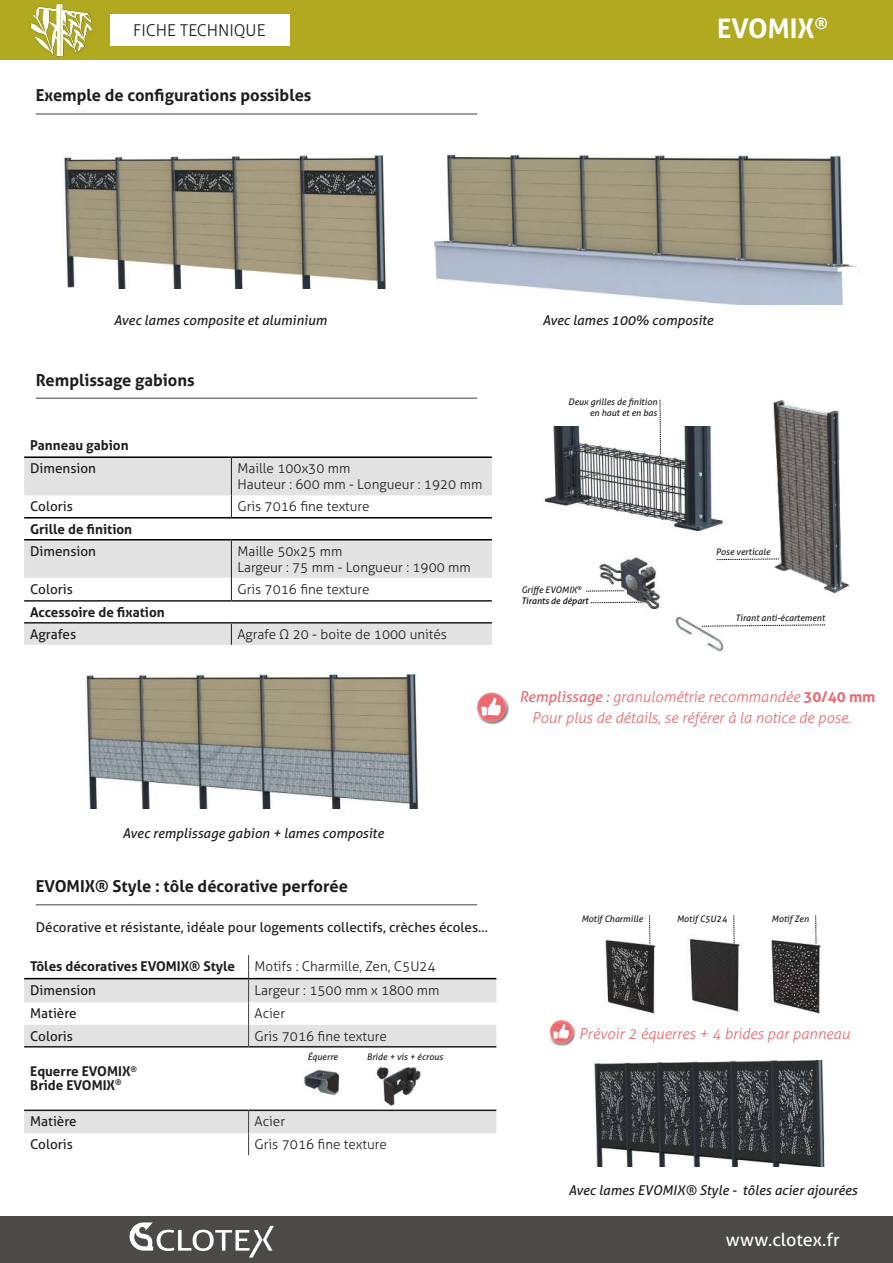
<style>
.page{position:relative;width:893px;height:1263px;background:#fff}
.page>*{position:absolute;margin:0;border:0;box-sizing:border-box;transform-origin:0 0}
.t1{font:700 27px "Aller";color:#fff}
.t2{font:18px "Aller";color:#fff}
.t3{font:700 16.5px "Aller";color:#1d1d1b}
.t4{font:300 16.35px "Aller";letter-spacing:-.005em;color:#1d1d1b}
.t5{font:italic 300 15px "Aller";color:#ed6970}
.t6{font:300 13.5px/16.2px "Aller";color:#1d1d1b}
.t7{font:13.5px "Aller";color:#1d1d1b}
.t8{font:italic 13.5px "Aller";color:#1d1d1b}
.t9{font:700 13.5px/13.5px "Aller";color:#1d1d1b}
.t10{font:italic 9px/10.8px "Aller";color:#1d1d1b;text-align:right}
.t11{font:italic 9px/10.8px "Aller";color:#000}
.s1{color:#1d1d1b}
.s2{font-weight:400}
.s3{font-weight:700;font-style:normal}
</style>
<div class="page">
<hr style="left:36px;top:113px;width:441px;height:2px;background:#7f7f7f">
<div style="left:476px;top:697px;width:34px;height:28px;background:#1d1d1b;opacity:.75"></div>
<svg style="left:477px;top:692px;width:29px;height:30px"></svg>
<svg style="left:481px;top:697px;width:20px;height:19px"></svg>
<div style="left:0;top:1217px;width:893px;height:46px;background:#4c4a49"></div>
<div style="left:0;top:0;width:893px;height:60px;background:#b1aa21"></div>
<div style="left:110px;top:14px;width:180px;height:32px;background:#fff"></div>
<img style="left:30px;top:3px;width:63px;height:54px">
<img style="left:434px;top:154px;width:426px;height:150px">
<img style="left:61px;top:153px;width:325px;height:135px">
<hr style="left:36px;top:397px;width:441px;height:2px;background:#7f7f7f">
<svg style="left:24px;top:458px;width:468px;height:187px;fill:#e2e2e2"></svg>
<hr style="left:231px;top:458px;width:1px;height:37px;background:#1d1d1b">
<svg style="left:24px;top:495px;width:468px;height:105px"></svg>
<svg style="left:231px;top:623px;width:1px;height:22px"></svg>
<hr style="left:24px;top:456px;width:207px;height:2px;background:#000">
<hr style="left:231px;top:456px;width:261px;height:2px;background:#000">
<hr style="left:24px;top:517px;width:207px;height:1px;background:#000">
<hr style="left:231px;top:517px;width:261px;height:1px;background:#000">
<hr style="left:24px;top:539px;width:207px;height:1px;background:#000">
<hr style="left:231px;top:539px;width:261px;height:1px;background:#000">
<hr style="left:24px;top:600px;width:207px;height:2px;background:#1d1d1b">
<hr style="left:231px;top:600px;width:261px;height:2px;background:#1d1d1b">
<hr style="left:24px;top:622px;width:207px;height:1px;background:#1d1d1b">
<hr style="left:231px;top:622px;width:261px;height:1px;background:#1d1d1b">
<img style="left:544px;top:426px;width:180px;height:105px">
<img style="left:586px;top:556px;width:76px;height:54px">
<img style="left:659px;top:607px;width:69px;height:45px">
<img style="left:773px;top:400px;width:77px;height:195px">
<svg style="left:660px;top:399px;width:1px;height:56px"></svg>
<svg style="left:716px;top:558px;width:63px;height:2px"></svg>
<svg style="left:702px;top:624px;width:123px;height:3px"></svg>
<svg style="left:586px;top:590px;width:38px;height:1px"></svg>
<img style="left:86px;top:673px;width:333px;height:135px">
<hr style="left:36px;top:904px;width:441px;height:1px;background:#7f7f7f">
<svg style="left:24px;top:955px;width:472px;height:200px"></svg>
<svg style="left:24px;top:979px;width:472px;height:154px"></svg>
<svg style="left:248px;top:955px;width:1px;height:91px"></svg>
<svg style="left:248px;top:1111px;width:1px;height:44px"></svg>
<hr style="left:24px;top:978px;width:225px;height:1px;background:#000">
<hr style="left:249px;top:978px;width:247px;height:1px;background:#000">
<hr style="left:24px;top:1046px;width:225px;height:1px;background:#1d1d1b">
<hr style="left:249px;top:1046px;width:247px;height:1px;background:#1d1d1b">
<hr style="left:24px;top:1109px;width:225px;height:2px;background:#1d1d1b">
<hr style="left:249px;top:1109px;width:247px;height:2px;background:#1d1d1b">
<img style="left:605px;top:930px;width:51px;height:85px">
<img style="left:689px;top:934px;width:51px;height:80px">
<img style="left:771px;top:930px;width:50px;height:85px">
<svg style="left:649px;top:915px;width:1px;height:28px"></svg>
<svg style="left:733px;top:915px;width:1px;height:28px"></svg>
<svg style="left:815px;top:915px;width:1px;height:28px"></svg>
<div style="left:549px;top:1024px;width:28px;height:23px;background:#1d1d1b;opacity:.75"></div>
<svg style="left:550px;top:1020px;width:23px;height:24px"></svg>
<svg style="left:553px;top:1024px;width:16px;height:15px"></svg>
<img style="left:593px;top:1061px;width:232px;height:106px">
<img style="left:302px;top:1059px;width:42px;height:47px">
<img style="left:376px;top:1061px;width:47px;height:47px">
<svg style="left:129px;top:1222px;width:145px;height:35px"></svg>
<svg style="left:590px;top:602px;width:53px;height:1px"></svg>
<p class="t4" style="left:133px;top:20px;width:134px">FICHE TECHNIQUE</p>
<h1 class="t1" style="left:717px;top:12px;width:112px">EVOMIX<sup>®</sup></h1>
<p class="t3" style="left:36px;top:85px;width:277px">Exemple de configurations possibles</p>
<p class="t8" style="left:114px;top:312px;width:214px">Avec lames composite et aluminium</p>
<p class="t8" style="left:542px;top:312px;width:172px">Avec lames 100% composite</p>
<p class="t3" style="left:36px;top:370px;width:160px">Remplissage gabions</p>
<p class="t9" style="left:30px;top:438px;width:100px">Panneau gabion</p>
<p class="t7" style="left:30px;top:460px;width:67px">Dimension</p>
<p class="t6" style="left:237px;top:460px;width:246px">Maille 100x30 mm<br>Hauteur : 600 mm - Longueur : 1920 mm</p>
<p class="t7" style="left:30px;top:498px;width:44px">Coloris</p>
<p class="t6" style="left:237px;top:498px;width:134px">Gris 7016 fine texture</p>
<p class="t9" style="left:30px;top:522px;width:104px">Grille de finition</p>
<p class="t7" style="left:30px;top:543px;width:67px">Dimension</p>
<p class="t6" style="left:237px;top:543px;width:235px">Maille 50x25 mm<br>Largeur : 75 mm - Longueur : 1900 mm</p>
<p class="t7" style="left:30px;top:581px;width:44px">Coloris</p>
<p class="t6" style="left:237px;top:581px;width:134px">Gris 7016 fine texture</p>
<p class="t9" style="left:30px;top:605px;width:136px">Accessoire de fixation</p>
<p class="t7" style="left:30px;top:626px;width:47px">Agrafes</p>
<p class="t6" style="left:237px;top:626px;width:211px">Agrafe Ω 20 - boite de 1000 unités</p>
<p class="t10" style="left:568px;top:396px;width:90px">Deux grilles de finition en haut et en bas</p>
<p class="t11" style="left:521px;top:585px;width:69px"><span class="s1">Griffe EVOMIX</span><sup>®<br></sup>Tirants de départ</p>
<p class="t10" style="left:716px;top:546px;width:56px">Pose verticale</p>
<p class="t10" style="left:735px;top:612px;width:91px">Tirant anti-écartement</p>
<p class="t5" style="left:519px;top:688px;width:358px"><span class="s2">Remplissage :</span> granulométrie recommandée <span class="s3">30/40 mm</span></p>
<p class="t5" style="left:532px;top:709px;width:321px">Pour plus de détails, se référer à la notice de pose.</p>
<p class="t8" style="left:123px;top:825px;width:263px">Avec remplissage gabion + lames composite</p>
<p class="t3" style="left:36px;top:876px;width:314px">EVOMIX® Style : tôle décorative perforée</p>
<p class="t7" style="left:36px;top:919px;width:454px">Décorative et résistante, idéale pour logements collectifs, crèches écoles…</p>
<p class="t9" style="left:30px;top:959px;width:207px">Tôles décoratives EVOMIX® Style</p>
<p class="t6" style="left:255px;top:958px;width:183px">Motifs : Charmille, Zen, C5U24</p>
<p class="t7" style="left:30px;top:981px;width:67px">Dimension</p>
<p class="t6" style="left:255px;top:982px;width:186px">Largeur : 1500 mm x 1800 mm</p>
<p class="t7" style="left:30px;top:1005px;width:48px">Matière</p>
<p class="t6" style="left:255px;top:1005px;width:32px">Acier</p>
<p class="t7" style="left:30px;top:1028px;width:44px">Coloris</p>
<p class="t6" style="left:255px;top:1028px;width:134px">Gris 7016 fine texture</p>
<p class="t9" style="left:30px;top:1064px;width:108px">Equerre EVOMIX<sup>®<br></sup>Bride EVOMIX<sup>®</sup></p>
<p class="t7" style="left:30px;top:1113px;width:48px">Matière</p>
<p class="t6" style="left:255px;top:1113px;width:32px">Acier</p>
<p class="t7" style="left:30px;top:1136px;width:44px">Coloris</p>
<p class="t6" style="left:255px;top:1136px;width:134px">Gris 7016 fine texture</p>
<p class="t10" style="left:307px;top:1051px;width:32px">Équerre</p>
<p class="t10" style="left:367px;top:1052px;width:78px">Bride + vis + écrous</p>
<p class="t10" style="left:581px;top:913px;width:63px">Motif Charmille</p>
<p class="t10" style="left:677px;top:913px;width:52px">Motif C5U24</p>
<p class="t10" style="left:771px;top:913px;width:39px">Motif Zen</p>
<p class="t5" style="left:579px;top:1024px;width:272px">Prévoir 2 équerres + 4 brides par panneau</p>
<p class="t8" style="left:569px;top:1181px;width:290px">Avec lames EVOMIX® Style - tôles acier ajourées</p>
<h2 class="t2" style="left:726px;top:1228px;width:115px">www.clotex.fr</h2>
</div>
